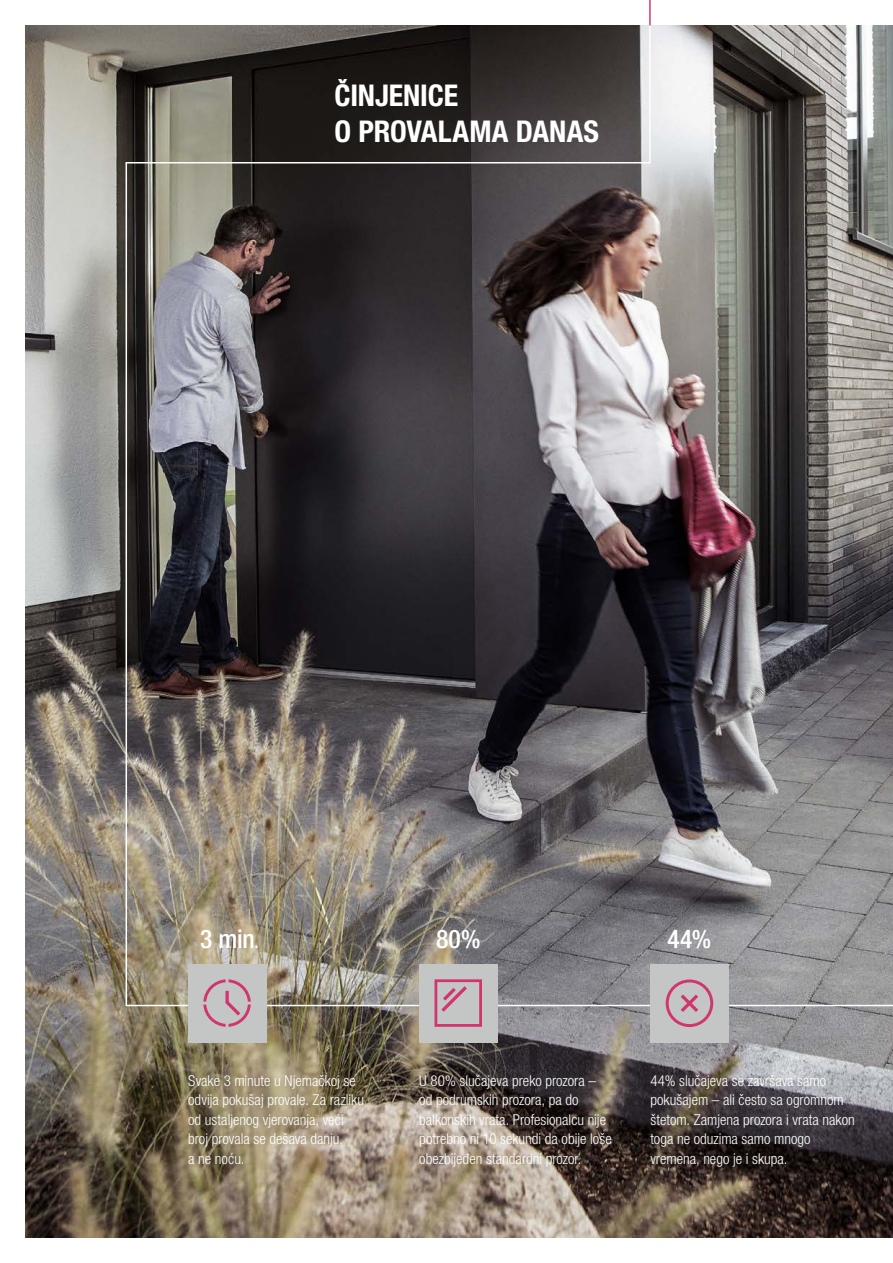
<style>
.page{position:relative;width:893px;height:1263px;background:#fff}
.page>*{position:absolute;margin:0;border:0;box-sizing:border-box;transform-origin:0 0}
.Bodytext{font:700 condensed 30px/36px "Helvetica Neue LTW1 G";letter-spacing:-.005em;color:#fff}
.Bodytext-2{font:500 condensed 25.65px "Helvetica Neue LTW1 G";color:#fff}
.Bodytext-3{font:300 condensed 15px/19.5px "Helvetica Neue LTW1 G";color:#fff}
.s1{font-size:17.4px}
</style>
<div class="page">
<img style="left:26px;top:26px;width:867px;height:1211px">
<hr style="left:126px;top:162px;width:524px;height:1px;background:#fff">
<hr style="left:126px;top:1005px;width:767px;height:1px;background:#fff">
<hr style="left:126px;top:163px;width:1px;height:842px;background:#fff">
<hr style="left:649px;top:26px;width:2px;height:137px;background:#fff">
<hr style="left:649px;top:0;width:2px;height:26px;background:#d13c73">
<div style="left:188px;top:964px;width:78px;height:78px;background:#c4c5c5"></div>
<div style="left:419px;top:964px;width:78px;height:78px;background:#c4c5c5"></div>
<div style="left:650px;top:964px;width:78px;height:78px;background:#c4c5c5"></div>
<svg style="left:203px;top:979px;width:48px;height:48px"></svg>
<svg style="left:435px;top:979px;width:47px;height:48px"></svg>
<svg style="left:666px;top:979px;width:47px;height:48px"></svg>
<p class="Bodytext" style="left:334px;top:78px;width:266px">ČINJENICE<br>O PROVALAMA DANAS</p>
<p class="Bodytext-2" style="left:200px;top:923px;width:60px">3 min<span class="s1">.</span></p>
<p class="Bodytext-2" style="left:436px;top:923px;width:46px">80%</p>
<p class="Bodytext-2" style="left:667px;top:923px;width:45px">44%</p>
<p class="Bodytext-3" style="left:188px;top:1071px;width:177px">Svake 3 minute u Njemačkoj se odvija pokušaj provale. Za razliku od ustaljenog vjerovanja, veći broj provala se dešava danju,<br>a ne noću.</p>
<p class="Bodytext-3" style="left:419px;top:1071px;width:194px">U 80% slučajeva preko prozora – od podrumskih prozora, pa do balkonskih vrata. Profesionalcu nije potrebno ni 10 sekundi da obije loše obezbijeđen standardni prozor.</p>
<p class="Bodytext-3" style="left:650px;top:1071px;width:206px">44% slučajeva se završava samo pokušajem – ali često sa ogromnom štetom. Zamjena prozora i vrata nakon toga ne oduzima samo mnogo vremena, nego je i skupa.</p>
</div>
